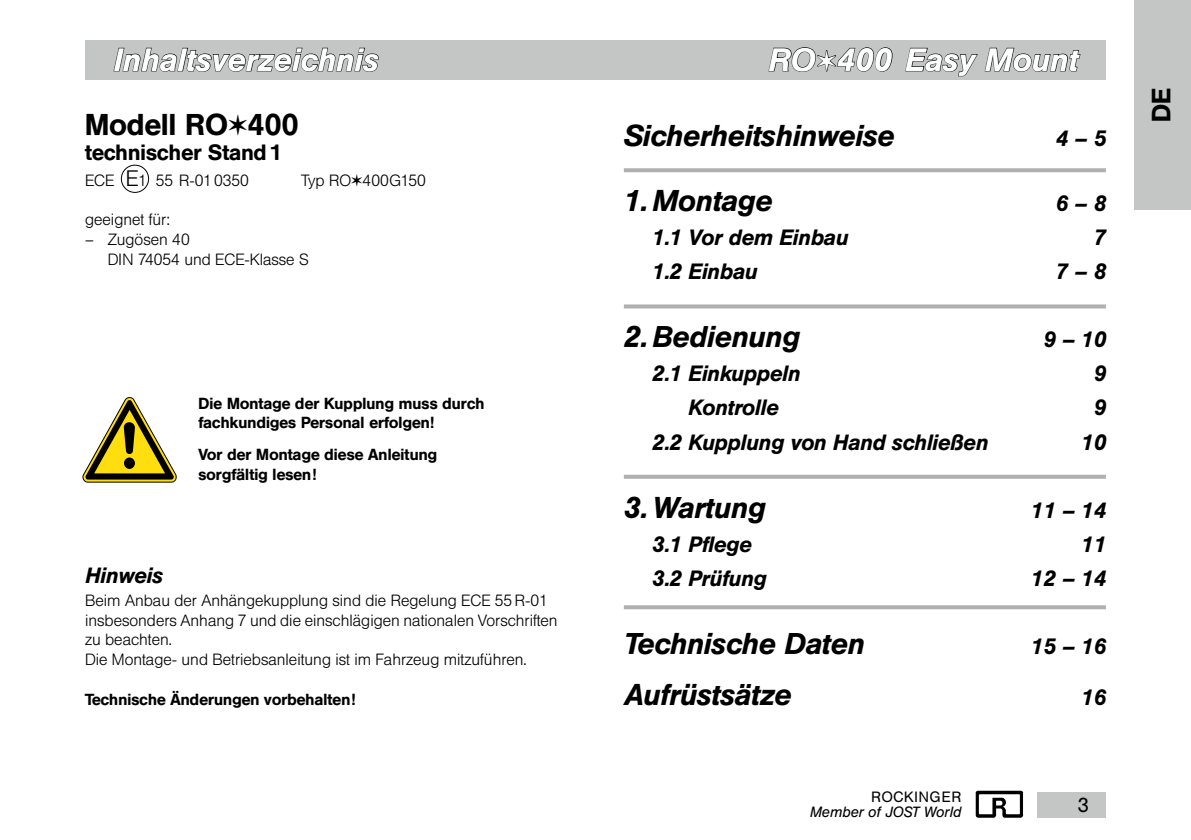
<style>
.page{position:relative;width:1191px;height:840px;background:#fff}
.page>*{position:absolute;margin:0;border:0;box-sizing:border-box;transform-origin:0 0}
.t1{font:italic 500 32px "HE10";letter-spacing:.025em;color:#fff}
.t2{font:500 30px "HE10";letter-spacing:.015em;color:#000}
.t3{font:italic 500 29.8px "HE10";letter-spacing:.015em;color:#000}
.t4{font:500 26.4px "HE10";color:#000}
.t5{font:italic 500 22px "HE10";letter-spacing:.015em;color:#000}
.t6{font:500 22px "HE10";letter-spacing:.015em;color:#000}
.t7{font:20px "HE10";color:#000}
.t8{font:300 16px/19.8px "HE10";letter-spacing:.015em;color:#000}
.t9{font:500 16px/19.8px "HE10";letter-spacing:.015em;color:#000}
.t10{font:italic 14.8px "HE10";letter-spacing:.015em;color:#000}
.t11{font:14.8px "HE10";letter-spacing:.05em;color:#000}
.s1{font-family:"ZA15 No 100";font-weight:400;font-style:normal;font-size:24px}
.s2{font-family:"ZA15 No 100";font-weight:400;font-size:24px}
.s3{font-size:22px}
.s4{font-family:"ZA15 No 100";font-weight:400;font-size:14px}
.s5{color:#fff}
</style>
<div class="page">
<div style="left:1037px;top:791px;width:69px;height:25px;background:#c4c5c5"></div>
<div style="left:85px;top:40px;width:1021px;height:39px;background:#c4c5c5"></div>
<svg style="left:113px;top:47px;width:266px;height:25px"></svg>
<svg style="left:768px;top:47px;width:125px;height:33px"></svg>
<svg style="left:904px;top:47px;width:74px;height:33px"></svg>
<svg style="left:984px;top:47px;width:97px;height:33px"></svg>
<img style="left:975px;top:790px;width:49px;height:27px">
<div style="left:1134px;top:0;width:57px;height:210px;background:#c4c5c5"></div>
<svg style="left:624px;top:168px;width:482px;height:4px;background:#b4b5b5"></svg>
<svg style="left:624px;top:304px;width:482px;height:4px;background:#b8b9b9"></svg>
<svg style="left:624px;top:474px;width:482px;height:4px;background:#bebebe"></svg>
<svg style="left:624px;top:605px;width:482px;height:4px;background:#b4b5b5"></svg>
<div style="left:121px;top:165px;width:28px;height:27px;border:1px solid #000;border-radius:50%"></div>
<svg style="left:83px;top:397px;width:93px;height:85px"></svg>
<h1 class="t1" style="left:113px;top:41px;width:266px">Inhaltsverzeichnis</h1>
<h1 class="t1" style="left:768px;top:41px;width:311px">RO<span class="s1">i</span>400 Easy Mount</h1>
<h2 class="t2" style="left:85px;top:106px;width:215px">Modell RO<span class="s2">i</span>400</h2>
<h3 class="t6" style="left:85px;top:139px;width:198px">technischer Stand 1</h3>
<p class="t8" style="left:85px;top:170px;width:165px">ECE <span class="s3">E</span>1 55 R-01 0350</p>
<p class="t8" style="left:301px;top:170px;width:126px">Typ RO<span class="s4">i</span>400G150</p>
<p class="t8" style="left:85px;top:210px;width:86px">geeignet für:</p>
<p class="t8" style="left:108px;top:230px;width:202px;text-indent:-23px">– Zugösen 40<br>DIN 74054 und ECE-Klasse S</p>
<p class="t9" style="left:198px;top:392px;width:287px">Die Montage der Kupplung muss durch fachkundiges Personal erfolgen!</p>
<p class="t9" style="left:198px;top:443px;width:240px">Vor der Montage diese Anleitung sorgfältig lesen!</p>
<h3 class="t5" style="left:85px;top:562px;width:79px">Hinweis</h3>
<p class="t8" style="left:85px;top:590px;width:474px">Beim Anbau der Anhängekupplung sind die Regelung ECE 55 R-01 insbesonders Anhang 7 und die einschlägigen nationalen Vorschriften zu beachten.<br>Die Montage- und Betriebsanleitung ist im Fahrzeug mitzuführen.</p>
<p class="t9" style="left:85px;top:689px;width:272px">Technische Änderungen vorbehalten!</p>
<h3 class="t3" style="left:624px;top:118px;width:271px">Sicherheitshinweise</h3>
<h3 class="t5" style="left:1056px;top:125px;width:51px">4 – 5</h3>
<h3 class="t3" style="left:624px;top:183px;width:149px">1. Montage</h3>
<h3 class="t5" style="left:1056px;top:190px;width:51px">6 – 8</h3>
<h3 class="t5" style="left:652px;top:225px;width:197px">1.1 Vor dem Einbau</h3>
<h3 class="t5" style="left:1093px;top:225px;width:14px">7</h3>
<h3 class="t5" style="left:652px;top:259px;width:106px">1.2 Einbau</h3>
<h3 class="t5" style="left:1056px;top:259px;width:51px">7 – 8</h3>
<h3 class="t3" style="left:624px;top:319px;width:177px">2. Bedienung</h3>
<h3 class="t5" style="left:1043px;top:327px;width:64px">9 – 10</h3>
<h3 class="t5" style="left:652px;top:361px;width:149px">2.1 Einkuppeln</h3>
<h3 class="t5" style="left:1093px;top:361px;width:14px">9</h3>
<h3 class="t5" style="left:652px;top:395px;width:127px"><span class="s5">2.1</span> Kontrolle</h3>
<h3 class="t5" style="left:1093px;top:395px;width:14px">9</h3>
<h3 class="t5" style="left:652px;top:429px;width:337px">2.2 Kupplung von Hand schließen</h3>
<h3 class="t5" style="left:1081px;top:429px;width:26px">10</h3>
<h3 class="t3" style="left:624px;top:489px;width:142px">3. Wartung</h3>
<h3 class="t5" style="left:1031px;top:497px;width:76px">11 – 14</h3>
<h3 class="t5" style="left:652px;top:531px;width:101px">3.1 Pflege</h3>
<h3 class="t5" style="left:1081px;top:531px;width:26px">11</h3>
<h3 class="t5" style="left:652px;top:565px;width:115px">3.2 Prüfung</h3>
<h3 class="t5" style="left:1031px;top:565px;width:76px">12 – 14</h3>
<h3 class="t3" style="left:624px;top:625px;width:242px">Technische Daten</h3>
<h3 class="t5" style="left:1031px;top:633px;width:76px">15 – 16</h3>
<h3 class="t3" style="left:624px;top:676px;width:168px">Aufrüstsätze</h3>
<h3 class="t5" style="left:1081px;top:684px;width:26px">16</h3>
<p class="t11" style="left:871px;top:788px;width:91px">ROCKINGER</p>
<p class="t10" style="left:810px;top:803px;width:153px">Member of JOST World</p>
<p class="t7" style="left:1077px;top:792px;width:13px">3</p>
<h3 class="t4" style="left:1145px;top:122px;width:35px;rotate:-90deg">DE</h3>
</div>
